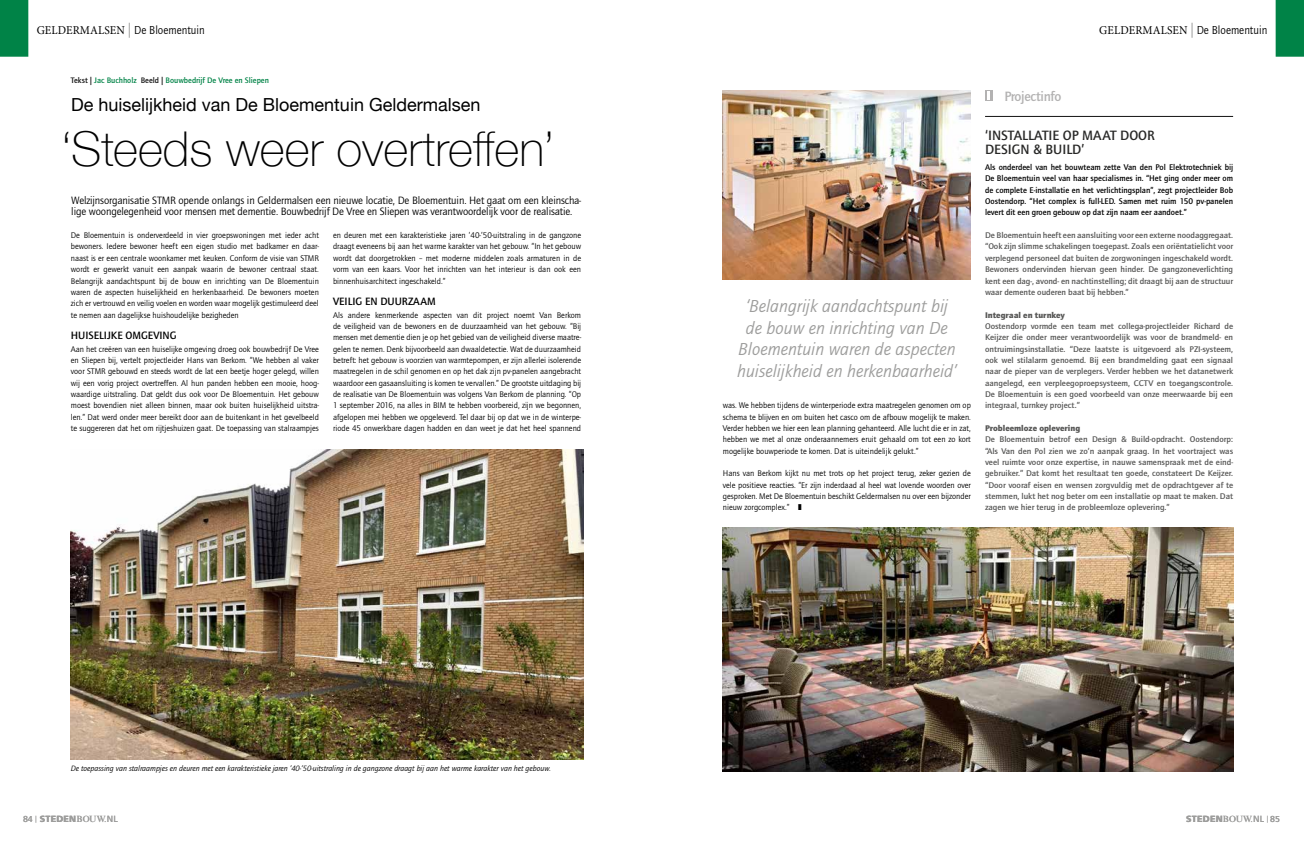
<style>
.page{position:relative;width:1304px;height:842px;background:#fff}
.page>*{position:absolute;margin:0;border:0;box-sizing:border-box;transform-origin:0 0}
.t1{font:100 48px "Helvetica Neue";color:#000}
.t2{font:italic 18px/21.6px "Quay Sans ITC Std";color:#9d9d9c;text-align:center}
.t3{font:18px "Helvetica Neue";color:#000}
.t4{font:500 14px/14px "Quay Sans ITC Std";color:#282827}
.t5{font:500 14px "Quay Sans ITC Std";letter-spacing:-.02em;color:#b3b2b2}
.t6{font:12px "Quay Sans ITC Std";color:#000;scale:.95 1}
.t7{font:11px/11.3px "Quay Sans ITC Std";letter-spacing:-.01em;color:#000}
.t8{font:500 11px "Quay Sans ITC Std";color:#000}
.t9{font:900 9px "Frutiger LT Std";letter-spacing:.02em;color:#9d9d9c}
.t10{font:8.5px/11.3px "Quay Sans ITC Std";color:#000;text-align:justify}
.t11{font:500 8.5px/11.3px "Quay Sans ITC Std";color:#575756;text-align:justify;scale:1.05 1}
.t12{font:500 8.5px/11.3px "Quay Sans ITC Std";color:#000;text-align:justify}
.t13{font:900 8.5px "Quay Sans ITC Std";color:#575756;scale:1.05 1}
.t14{font:500 8.2px "Quay Sans ITC Std";color:#008347}
.t15{font:italic 8px "Quay Sans ITC Std";color:#000}
.s1{font-family:"Minion Pro"}
.s2{font-size:15px;color:#9d9d9c}
.s3{color:#121212}
.s4{font-family:"Quay Sans ITC Std";font-weight:500}
.s5{font-family:"Quay Sans ITC Std";font-weight:400;font-size:7px}
.s6{font-family:"Times New Roman MT Std";font-weight:400}
.s7{font-weight:400}
</style>
<div class="page">
<div style="left:1276px;top:0;width:28px;height:57px;background:#008347"></div>
<div style="left:0;top:0;width:28px;height:57px;background:#008347"></div>
<img style="left:71px;top:450px;width:512px;height:310px">
<img style="left:723px;top:91px;width:248px;height:188px">
<img style="left:723px;top:527px;width:510px;height:244px">
<hr style="left:985px;top:116px;width:248px;height:1px;background:#121212">
<svg style="left:985px;top:91px;width:7px;height:10px"></svg>
<svg style="left:988px;top:92px;width:2px;height:8px"></svg>
<h3 class="t6" style="left:37px;top:23px;width:178px"><span class="s1">GELDERMALSEN</span> <span class="s2">|</span> De Bloementuin</h3>
<h3 class="t6" style="left:1099px;top:23px;width:178px"><span class="s1">GELDERMALSEN</span> <span class="s2">|</span> De Bloementuin</h3>
<p class="t14" style="left:71px;top:76px;width:200px"><span class="s3">Tekst |</span> Jac Buchholz <span class="s3">Beeld |</span> Bouwbedrijf De Vree en Sliepen</p>
<h2 class="t3" style="left:71px;top:92px;width:411px">De huiselijkheid van De Bloementuin Geldermalsen</h2>
<h1 class="t1" style="left:62px;top:113px;width:494px">‘Steeds weer overtreffen’</h1>
<p class="t7" style="left:71px;top:195px;width:511px">Welzijnsorganisatie STMR opende onlangs in Geldermalsen een nieuwe locatie, De Bloementuin. Het gaat om een kleinscha&shy;lige woongelegenheid voor mensen met dementie. Bouwbedrijf De Vree en Sliepen was verantwoordelijk voor de realisatie.</p>
<p class="t10" style="left:71px;top:230px;width:250px">De Bloementuin is onderverdeeld in vier groepswoningen met ieder acht bewoners. Iedere bewoner heeft een eigen studio met badkamer en daar&shy;naast is er een centrale woonkamer met keuken. Conform de visie van STMR wordt er gewerkt vanuit een aanpak waarin de bewoner centraal staat.<br>Belangrijk aandachtspunt bij de bouw en inrichting van De Bloementuin waren de aspecten huiselijkheid en herkenbaarheid. De bewoners moeten zich er vertrouwd en veilig voelen en worden waar mogelijk gestimuleerd deel te nemen aan dagelijkse huishoudelijke bezigheden</p>
<p class="t8" style="left:71px;top:329px;width:107px">HUISELIJKE OMGEVING</p>
<p class="t10" style="left:71px;top:343px;width:250px">Aan het creëren van een huiselijke omgeving droeg ook bouwbedrijf De Vree en Sliepen bij, vertelt projectleider Hans van Berkom. “We hebben al vaker voor STMR gebouwd en steeds wordt de lat een beetje hoger gelegd, willen wij een vorig project overtreffen. Al hun panden hebben een mooie, hoog&shy;waardige uitstraling. Dat geldt dus ook voor De Bloementuin. Het gebouw moest bovendien niet alleen binnen, maar ook buiten huiselijkheid uitstra&shy;len.” Dat werd onder meer bereikt door aan de buitenkant in het gevelbeeld te suggereren dat het om rijtjeshuizen gaat. De toepassing van stalraampjes</p>
<p class="t10" style="left:333px;top:230px;width:250px">en deuren met een karakteristieke jaren ’40-’50-uitstraling in de gangzone draagt eveneens bij aan het warme karakter van het gebouw. “In het gebouw wordt dat doorgetrokken – met moderne middelen zoals armaturen in de vorm van een kaars. Voor het inrichten van het interieur is dan ook een binnenhuisarchitect ingeschakeld.”</p>
<p class="t8" style="left:333px;top:295px;width:104px">VEILIG EN DUURZAAM</p>
<p class="t10" style="left:333px;top:309px;width:250px">Als andere kenmerkende aspecten van dit project noemt Van Berkom de veiligheid van de bewoners en de duurzaamheid van het gebouw. “Bij mensen met dementie dien je op het gebied van de veiligheid diverse maatre&shy;gelen te nemen. Denk bijvoorbeeld aan dwaaldetectie. Wat de duurzaamheid betreft: het gebouw is voorzien van warmtepompen, er zijn allerlei isolerende maatregelen in de schil genomen en op het dak zijn pv-panelen aangebracht waardoor een gasaansluiting is komen te vervallen.” De grootste uitdaging bij de realisatie van De Bloementuin was volgens Van Berkom de planning. “Op 1 september 2016, na alles in BIM te hebben voorbereid, zijn we begonnen, afgelopen mei hebben we opgeleverd. Tel daar bij op dat we in de winterpe&shy;riode 45 onwerkbare dagen hadden en dan weet je dat het heel spannend</p>
<p class="t15" style="left:71px;top:764px;width:482px">De toepassing van stalraampjes en deuren met een karakteristieke jaren ’40-’50-uitstraling in de gangzone draagt bij aan het warme karakter van het gebouw.</p>
<h2 class="t2" style="left:737px;top:295px;width:221px">‘Belangrijk aandachtspunt bij de bouw en inrichting van De<br>Bloementuin waren de aspecten huiselijkheid en herkenbaarheid’</h2>
<p class="t10" style="left:723px;top:400px;width:250px">was. We hebben tijdens de winterperiode extra maatregelen genomen om op schema te blijven en om buiten het casco om de afbouw mogelijk te maken.<br>Verder hebben we hier een lean planning gehanteerd. Alle lucht die er in zat, hebben we met al onze onderaannemers eruit gehaald om tot een zo kort mogelijke bouwperiode te komen. Dat is uiteindelijk gelukt.”</p>
<p class="t10" style="left:723px;top:468px;width:250px">Hans van Berkom kijkt nu met trots op het project terug, zeker gezien de vele positieve reacties. “Er zijn inderdaad al heel wat lovende woorden over gesproken. Met De Bloementuin beschikt Geldermalsen nu over een bijzonder nieuw zorgcomplex.” ❚</p>
<h3 class="t5" style="left:1004px;top:88px;width:59px">Projectinfo</h3>
<h3 class="t4" style="left:985px;top:129px;width:171px">‘INSTALLATIE OP MAAT DOOR<br>DESIGN &amp; BUILD’</h3>
<p class="t12" style="left:985px;top:162px;width:250px">Als onderdeel van het bouwteam zette Van den Pol Elektrotechniek bij De Bloementuin veel van haar specialismes in. “Het ging onder meer om de complete E-installatie en het verlichtingsplan”, zegt projectleider Bob Oostendorp. “Het complex is full-LED. Samen met ruim 150 pv-panelen levert dit een groen gebouw op dat zijn naam eer aandoet.”</p>
<p class="t11" style="left:985px;top:230px;width:238px">De Bloementuin heeft een aansluiting voor een externe noodaggregaat. “Ook zijn slimme schakelingen toegepast. Zoals een oriëntatielicht voor verplegend personeel dat buiten de zorgwoningen ingeschakeld wordt.<br>Bewoners ondervinden hiervan geen hinder. De gangzoneverlichting kent een dag-, avond- en nachtinstelling; dit draagt bij aan de structuur waar demente ouderen baat bij hebben.”</p>
<p class="t13" style="left:985px;top:309px;width:78px">Integraal en turnkey</p>
<p class="t11" style="left:985px;top:320px;width:238px">Oostendorp vormde een team met collega-projectleider Richard de Keijzer die onder meer verantwoordelijk was voor de brandmeld- en ontruimingsinstallatie. “Deze laatste is uitgevoerd als PZI-systeem, ook wel stilalarm genoemd. Bij een brandmelding gaat een signaal naar de pieper van de verplegers. Verder hebben we het datanetwerk aangelegd, een verpleegoproepsysteem, CCTV en toegangscontrole.<br>De Bloementuin is een goed voorbeeld van onze meerwaarde bij een integraal, turnkey project.”</p>
<p class="t13" style="left:985px;top:423px;width:92px">Probleemloze oplevering</p>
<p class="t11" style="left:985px;top:434px;width:238px">De Bloementuin betrof een Design &amp; Build-opdracht. Oostendorp: “Als Van den Pol zien we zo’n aanpak graag. In het voortraject was veel ruimte voor onze expertise, in nauwe samenspraak met de eind&shy;gebruiker.” Dat komt het resultaat ten goede, constateert De Keijzer. “Door vooraf eisen en wensen zorgvuldig met de opdrachtgever af te stemmen, lukt het nog beter om een installatie op maat te maken. Dat zagen we hier terug in de probleemloze oplevering.”</p>
<p class="t9" style="left:23px;top:813px;width:97px"><span class="s4">84</span> <span class="s5">|</span> STEDEN<span class="s6">BOUW.</span><span class="s7">NL</span></p>
<p class="t9" style="left:1186px;top:813px;width:95px">STEDEN<span class="s6">BOUW.</span><span class="s7">NL</span> <span class="s5">|</span> <span class="s4">85</span></p>
</div>
